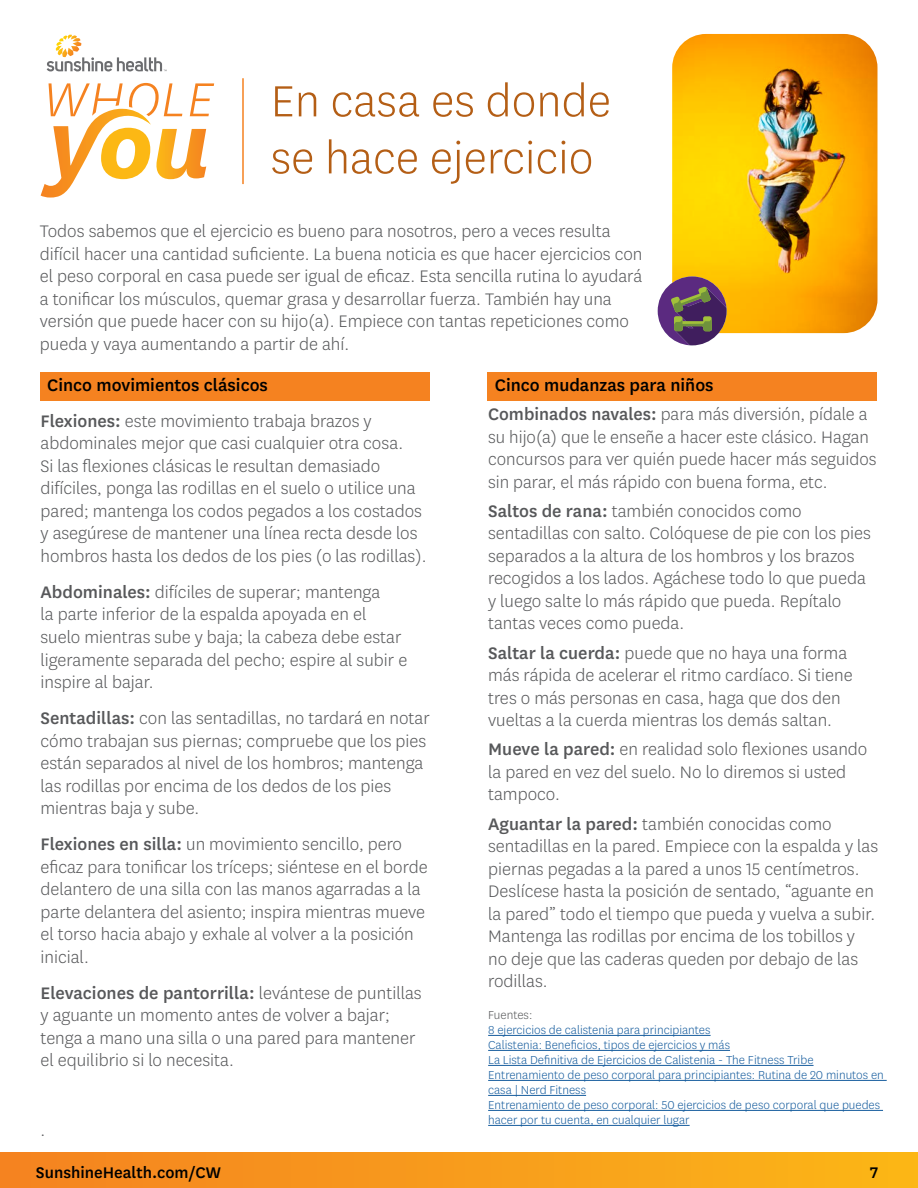
<style>
.page{position:relative;width:918px;height:1188px;background:#fff}
.page>*{position:absolute;margin:0;border:0;box-sizing:border-box;transform-origin:0 0}
.t1{font:300 51px/57px "Centene Sans";color:#b45e15}
.t2{font:300 19.5px/22.5px "Centene Sans";color:#57585a}
.t3{font:500 19.5px "Centene Sans";color:#000}
.t4{font:500 19.5px "Centene Sans";color:#57585a}
.t5{font:500 18px "Centene Sans";color:#000}
.t6{font:300 13.5px/15px "Centene Sans";color:#175d9e}
.t7{font:300 13.5px "Centene Sans";color:#57585a}
.s1{font-weight:500}
.s2{font-weight:300}
</style>
<div class="page">
<div style="left:0;top:1153px;width:918px;height:35px;background:linear-gradient(to right,#f48221,#fbb617)"></div>
<div style="left:488px;top:373px;width:390px;height:28px;background:#f58220"></div>
<div style="left:40px;top:373px;width:390px;height:28px;background:#f58220"></div>
<hr style="left:242px;top:78px;width:2px;height:106px;background:#f58220">
<img style="left:672px;top:34px;width:206px;height:299px">
<svg style="left:658px;top:276px;width:69px;height:69px;background:#7d6372"></svg>
<svg style="left:41px;top:83px;width:173px;height:115px"></svg>
<svg style="left:46px;top:35px;width:121px;height:37px"></svg>
<hr style="left:488px;top:1035px;width:223px;height:1px;background:#175d9e">
<hr style="left:488px;top:1050px;width:242px;height:1px;background:#175d9e">
<hr style="left:488px;top:1065px;width:326px;height:1px;background:#175d9e">
<hr style="left:488px;top:1080px;width:399px;height:1px;background:#175d9e">
<hr style="left:488px;top:1095px;width:98px;height:1px;background:#175d9e">
<hr style="left:488px;top:1110px;width:395px;height:1px;background:#175d9e">
<hr style="left:488px;top:1125px;width:202px;height:1px;background:#175d9e">
<h2 class="t1" style="left:271px;top:71px;width:342px">En casa es donde se hace ejercicio</h2>
<p class="t2" style="left:40px;top:219px;width:604px">Todos sabemos que el ejercicio es bueno para nosotros, pero a veces resulta difícil hacer una cantidad suficiente. La buena noticia es que hacer ejercicios con el peso corporal en casa puede ser igual de eficaz. Esta sencilla rutina lo ayudará a tonificar los músculos, quemar grasa y desarrollar fuerza. También hay una versión que puede hacer con su hijo(a). Empiece con tantas repeticiones como pueda y vaya aumentando a partir de ahí.</p>
<h3 class="t3" style="left:47px;top:372px;width:222px">Cinco movimientos clásicos</h3>
<h4 class="t2" style="left:41px;top:409px;width:333px"><span class="s1">Flexiones:</span> este movimiento trabaja brazos y</h4>
<p class="t2" style="left:41px;top:432px;width:387px">abdominales mejor que casi cualquier otra cosa.<br>Si las flexiones clásicas le resultan demasiado difíciles, ponga las rodillas en el suelo o utilice una pared; mantenga los codos pegados a los costados y asegúrese de mantener una línea recta desde los hombros hasta los dedos de los pies (o las rodillas).</p>
<h4 class="t2" style="left:41px;top:580px;width:341px"><span class="s1">Abdominales:</span> difíciles de superar; mantenga</h4>
<p class="t2" style="left:41px;top:603px;width:368px">la parte inferior de la espalda apoyada en el suelo mientras sube y baja; la cabeza debe estar ligeramente separada del pecho; espire al subir e inspire al bajar.</p>
<h4 class="t2" style="left:41px;top:706px;width:391px"><span class="s1">Sentadillas:</span> con las sentadillas, no tardará en notar</h4>
<p class="t2" style="left:41px;top:729px;width:387px">cómo trabajan sus piernas; compruebe que los pies están separados al nivel de los hombros; mantenga las rodillas por encima de los dedos de los pies mientras baja y sube.</p>
<h4 class="t2" style="left:41px;top:832px;width:363px"><span class="s1">Flexiones en silla:</span> un movimiento sencillo, pero</h4>
<p class="t2" style="left:41px;top:855px;width:389px">eficaz para tonificar los tríceps; siéntese en el borde delantero de una silla con las manos agarradas a la parte delantera del asiento; inspira mientras mueve el torso hacia abajo y exhale al volver a la posición inicial.</p>
<h4 class="t4" style="left:41px;top:979px;width:383px">Elevaciones de pantorrilla: <span class="s2">levántese de puntillas</span></h4>
<p class="t2" style="left:41px;top:1003px;width:377px">y aguante un momento antes de volver a bajar; tenga a mano una silla o una pared para mantener el equilibrio si lo necesita.</p>
<h3 class="t3" style="left:495px;top:372px;width:220px">Cinco mudanzas para niños</h3>
<h4 class="t2" style="left:488px;top:402px;width:381px"><span class="s1">Combinados navales:</span> para más diversión, pídale a</h4>
<p class="t2" style="left:488px;top:425px;width:390px">su hijo(a) que le enseñe a hacer este clásico. Hagan concursos para ver quién puede hacer más seguidos sin parar, el más rápido con buena forma, etc.</p>
<h4 class="t2" style="left:488px;top:499px;width:315px"><span class="s1">Saltos de rana:</span> también conocidos como</h4>
<p class="t2" style="left:488px;top:522px;width:384px">sentadillas con salto. Colóquese de pie con los pies separados a la altura de los hombros y los brazos recogidos a los lados. Agáchese todo lo que pueda y luego salte lo más rápido que pueda. Repítalo tantas veces como pueda.</p>
<h4 class="t2" style="left:488px;top:641px;width:361px"><span class="s1">Saltar la cuerda:</span> puede que no haya una forma</h4>
<p class="t2" style="left:488px;top:663px;width:366px">más rápida de acelerar el ritmo cardíaco. Si tiene tres o más personas en casa, haga que dos den vueltas a la cuerda mientras los demás saltan.</p>
<h4 class="t2" style="left:488px;top:738px;width:381px"><span class="s1">Mueve la pared:</span> en realidad solo flexiones usando</h4>
<p class="t2" style="left:488px;top:760px;width:360px">la pared en vez del suelo. No lo diremos si usted tampoco.</p>
<h4 class="t2" style="left:488px;top:812px;width:345px"><span class="s1">Aguantar la pared:</span> también conocidas como</h4>
<p class="t2" style="left:488px;top:834px;width:391px">sentadillas en la pared. Empiece con la espalda y las piernas pegadas a la pared a unos 15 centímetros.<br>Deslícese hasta la posición de sentado, “aguante en la pared” todo el tiempo que pueda y vuelva a subir.<br>Mantenga las rodillas por encima de los tobillos y no deje que las caderas queden por debajo de las rodillas.</p>
<p class="t7" style="left:488px;top:1007px;width:46px">Fuentes:</p>
<p class="t6" style="left:488px;top:1022px;width:397px">8 ejercicios de calistenia para principiantes<br>Calistenia: Beneficios, tipos de ejercicios y más<br>La Lista Definitiva de Ejercicios de Calistenia - The Fitness Tribe Entrenamiento de peso corporal para principiantes: Rutina de 20 minutos en casa | Nerd Fitness<br>Entrenamiento de peso corporal: 50 ejercicios de peso corporal que puedes hacer por tu cuenta, en cualquier lugar</p>
<p class="t2" style="left:41px;top:1118px;width:6px">.</p>
<p class="t5" style="left:36px;top:1160px;width:187px">SunshineHealth.com/CW</p>
<p class="t5" style="left:870px;top:1160px;width:10px">7</p>
</div>
